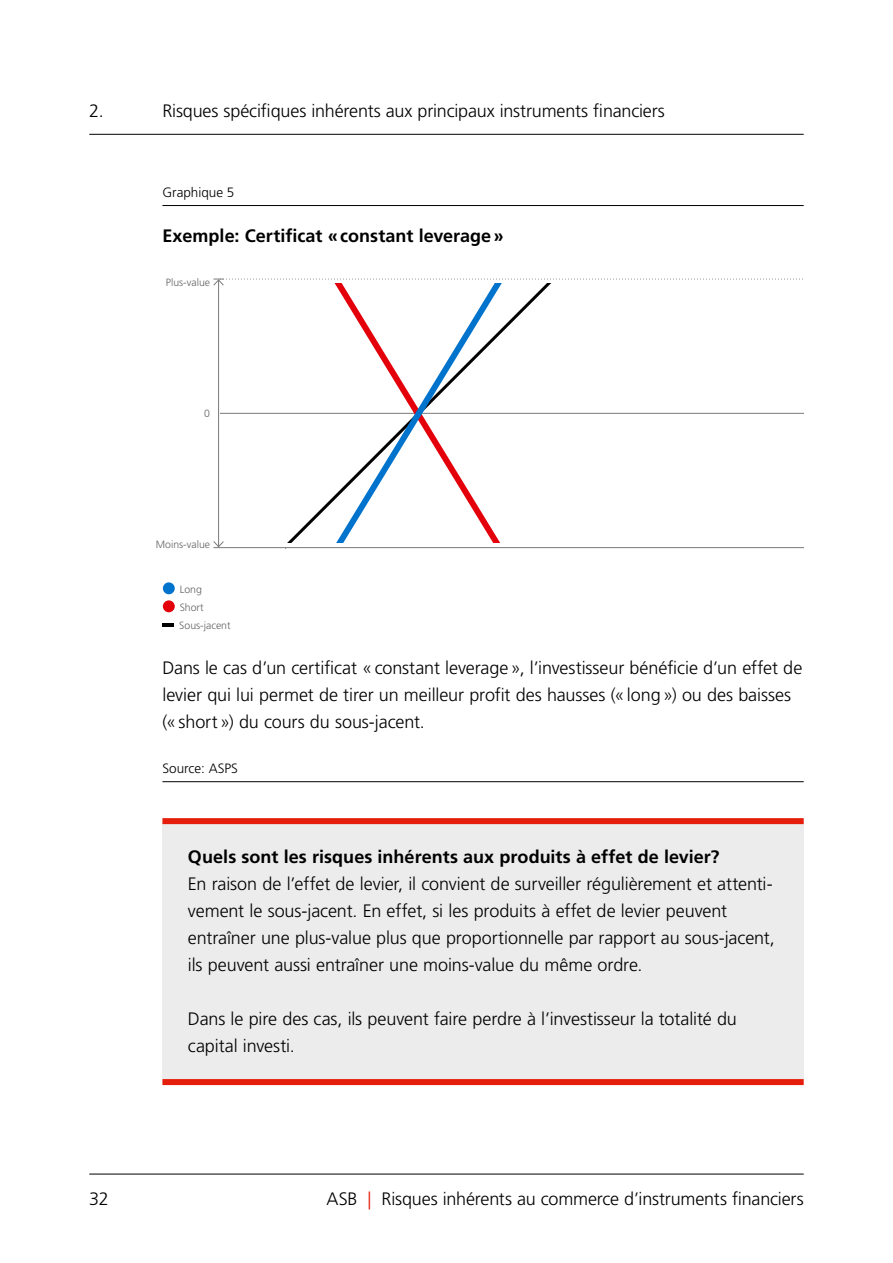
<style>
.page{position:relative;width:893px;height:1263px;background:#fff}
.page>*{position:absolute;margin:0;border:0;box-sizing:border-box;transform-origin:0 0}
.FACTBOX_Body{font:300 18px/27px "Frutiger LT Std";letter-spacing:-.005em;color:#000}
.LEGENDE__Diagramm{font:300 18px/27px "Frutiger LT Std";letter-spacing:-.005em;color:#000}
.FACTBOX_Titel{font:700 18px "Frutiger LT Std";letter-spacing:.005em;color:#000}
.Titel__fett{font:700 18px "Frutiger LT Std";letter-spacing:.005em;color:#000}
.Quelle{font:300 13.5px "Frutiger LT Std";color:#000}
.Abb{font:300 13.5px "Frutiger LT Std";color:#000}
.Legende_Y-Achse{font:300 10.5px "Frutiger LT Std";color:#626261}
.Legende_X-Achse{font:300 10.5px "Frutiger LT Std";color:#626261}
.s1{color:#e41e0a}
</style>
<div class="page">
<div style="left:162px;top:822px;width:642px;height:41px;background:#ececec"></div>
<div style="left:162px;top:818px;width:642px;height:6px;background:#e41e0a"></div>
<div style="left:162px;top:849px;width:642px;height:41px;background:#ececec"></div>
<div style="left:162px;top:876px;width:642px;height:122px;background:#ececec"></div>
<div style="left:162px;top:984px;width:642px;height:41px;background:#ececec"></div>
<div style="left:162px;top:1011px;width:642px;height:68px;background:#ececec"></div>
<div style="left:162px;top:1079px;width:642px;height:6px;background:#e41e0a"></div>
<hr style="left:220px;top:413px;width:584px;height:1px;background:#7a7a7a">
<svg style="left:280px;top:278px;width:275px;height:271px"></svg>
<svg style="left:330px;top:278px;width:178px;height:271px"></svg>
<div style="left:225px;top:543px;width:579px;height:5px;background:#fff"></div>
<hr style="left:213px;top:547px;width:591px;height:1px;background:#7a7a7a">
<hr style="left:218px;top:280px;width:1px;height:267px;background:#7a7a7a">
<svg style="left:213px;top:540px;width:11px;height:8px"></svg>
<svg style="left:213px;top:279px;width:590px;height:7px"></svg>
<hr style="left:162px;top:781px;width:642px;height:1px;background:#000">
<div style="left:163px;top:600px;width:12px;height:12px;background:#e3000b;border-radius:50%"></div>
<div style="left:163px;top:582px;width:12px;height:12px;background:#0073cd;border-radius:50%"></div>
<svg style="left:162px;top:624px;width:12px;height:3px"></svg>
<hr style="left:162px;top:205px;width:642px;height:1px;background:#000">
<hr style="left:89px;top:1174px;width:715px;height:1px;background:#000">
<hr style="left:89px;top:134px;width:715px;height:1px;background:#000">
<p class="FACTBOX_Body" style="left:89px;top:97px;width:16px">2.</p>
<p class="FACTBOX_Body" style="left:162px;top:97px;width:504px">Risques spécifiques inhérents aux principaux instruments financiers</p>
<p class="Abb" style="left:162px;top:185px;width:74px">Graphique 5</p>
<p class="Titel__fett" style="left:162px;top:225px;width:343px">Exemple: Certificat «constant leverage»</p>
<p class="Legende_Y-Achse" style="left:166px;top:276px;width:46px">Plus-value</p>
<p class="Legende_Y-Achse" style="left:204px;top:407px;width:7px">0</p>
<p class="Legende_Y-Achse" style="left:156px;top:538px;width:56px">Moins-value</p>
<p class="Legende_X-Achse" style="left:180px;top:583px;width:24px">Long</p>
<p class="Legende_X-Achse" style="left:179px;top:619px;width:53px">Sous-jacent</p>
<p class="Legende_X-Achse" style="left:180px;top:601px;width:25px">Short</p>
<p class="LEGENDE__Diagramm" style="left:162px;top:654px;width:641px">Dans le cas d’un certificat «constant leverage», l’investisseur bénéficie d’un effet de levier qui lui permet de tirer un meilleur profit des hausses («long») ou des baisses («short») du cours du sous-jacent.</p>
<p class="Quelle" style="left:162px;top:761px;width:77px">Source: ASPS</p>
<p class="FACTBOX_Titel" style="left:188px;top:846px;width:533px">Quels sont les risques inhérents aux produits à effet de levier?</p>
<p class="FACTBOX_Body" style="left:188px;top:870px;width:588px">En raison de l’effet de levier, il convient de surveiller régulièrement et attenti&shy;vement le sous-jacent. En effet, si les produits à effet de levier peuvent entraîner une plus-value plus que proportionnelle par rapport au sous-jacent, ils peuvent aussi entraîner une moins-value du même ordre.</p>
<p class="FACTBOX_Body" style="left:188px;top:1005px;width:550px">Dans le pire des cas, ils peuvent faire perdre à l’investisseur la totalité du capital investi.</p>
<p class="FACTBOX_Body" style="left:89px;top:1185px;width:21px">32</p>
<p class="FACTBOX_Body" style="left:326px;top:1185px;width:479px">ASB <span class="s1">|</span> Risques inhérents au commerce d’instruments financiers</p>
</div>
